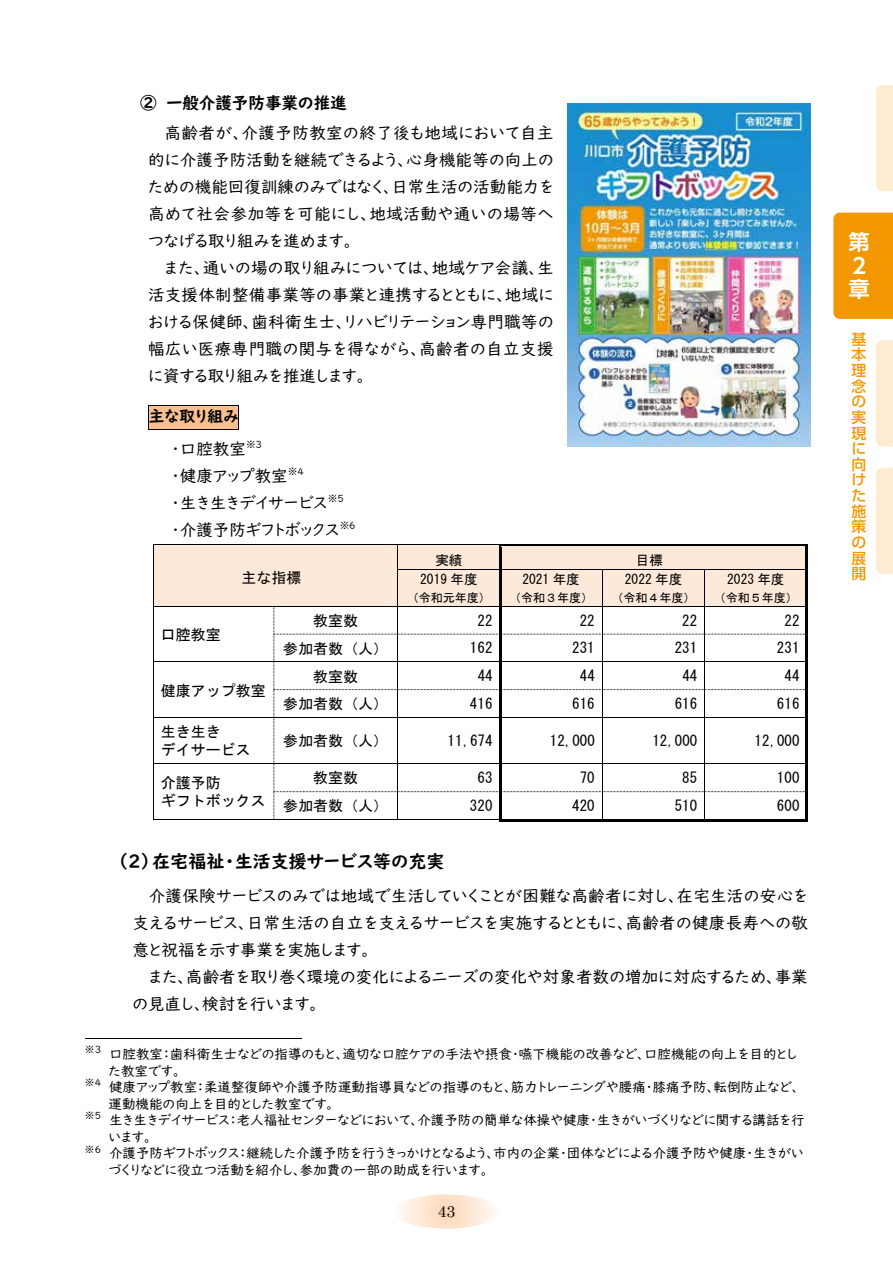
<style>
.page{position:relative;width:893px;height:1263px;background:#fff}
.page>*{position:absolute;margin:0;border:0;box-sizing:border-box;transform-origin:0 0}
.t1{font:700 21.3px/23.4px "UD Shin Go Pro De";color:#fff}
.t2{font:18px "UD Digi Kyokasho NK B";color:#000}
.t3{font:16.5px/27px "UD Digi Kyokasho NK R";color:#000;text-align:justify}
.t4{font:16.5px "UD Digi Kyokasho NK B";color:#000}
.t5{font:15.9px "UD Digi Kyokasho NK B";color:#000}
.t6{font:15.9px "Century";color:#000}
.t7{font:15px/18px "MS Gothic";letter-spacing:.005em;color:#000}
.t8{font:500 14.85px/15.6px "UD Shin Go Pro";color:#f39700;text-align:justify}
.t9{font:13.5px "UD Digi Kyokasho NK R";color:#000}
.t10{font:13.5px "MS Gothic";color:#000}
.t11{font:12px "MS Gothic";color:#000}
</style>
<div class="page">
<svg style="left:399px;top:1194px;width:96px;height:34px"></svg>
<div style="left:149px;top:406px;width:90px;height:23px;background:#fabf8f"></div>
<hr style="left:149px;top:405px;width:90px;height:1px;background:#000">
<svg style="left:148px;top:405px;width:1px;height:25px"></svg>
<hr style="left:149px;top:429px;width:90px;height:1px;background:#000">
<div style="left:154px;top:547px;width:243px;height:59px;background:#fde9d9"></div>
<div style="left:398px;top:547px;width:101px;height:22px;background:#fde9d9"></div>
<div style="left:501px;top:547px;width:305px;height:22px;background:#fde9d9"></div>
<hr style="left:154px;top:544px;width:243px;height:1px;background:#000">
<hr style="left:154px;top:545px;width:243px;height:2px;background:#fde9d9">
<hr style="left:398px;top:544px;width:101px;height:1px;background:#000">
<hr style="left:398px;top:545px;width:101px;height:2px;background:#fde9d9">
<hr style="left:501px;top:544px;width:305px;height:3px;background:#000">
<hr style="left:499px;top:547px;width:2px;height:22px;background:#000">
<hr style="left:806px;top:547px;width:2px;height:22px;background:#000">
<div style="left:398px;top:570px;width:101px;height:36px;background:#fde9d9"></div>
<div style="left:501px;top:570px;width:101px;height:36px;background:#fde9d9"></div>
<div style="left:603px;top:570px;width:101px;height:36px;background:#fde9d9"></div>
<div style="left:705px;top:570px;width:101px;height:36px;background:#fde9d9"></div>
<svg style="left:153px;top:544px;width:1px;height:26px"></svg>
<svg style="left:397px;top:544px;width:1px;height:26px"></svg>
<hr style="left:398px;top:569px;width:101px;height:1px;background:#000">
<hr style="left:501px;top:569px;width:101px;height:1px;background:#000">
<hr style="left:603px;top:569px;width:101px;height:1px;background:#000">
<hr style="left:705px;top:569px;width:101px;height:1px;background:#000">
<hr style="left:153px;top:570px;width:1px;height:36px;background:#000">
<hr style="left:397px;top:570px;width:1px;height:36px;background:#000">
<hr style="left:499px;top:570px;width:2px;height:36px;background:#000">
<hr style="left:602px;top:570px;width:1px;height:36px;background:#000">
<hr style="left:704px;top:570px;width:1px;height:36px;background:#000">
<hr style="left:806px;top:570px;width:2px;height:36px;background:#000">
<hr style="left:154px;top:606px;width:119px;height:1px;background:#000">
<hr style="left:154px;top:661px;width:119px;height:1px;background:#000">
<svg style="left:153px;top:606px;width:1px;height:112px"></svg>
<hr style="left:154px;top:717px;width:119px;height:1px;background:#000">
<hr style="left:153px;top:718px;width:1px;height:45px;background:#000">
<hr style="left:154px;top:763px;width:119px;height:1px;background:#000">
<svg style="left:153px;top:763px;width:1px;height:57px"></svg>
<hr style="left:154px;top:819px;width:119px;height:1px;background:#000">
<svg style="left:273px;top:606px;width:535px;height:215px"></svg>
<hr style="left:85px;top:1038px;width:216px;height:1px;background:#000">
<img style="left:567px;top:103px;width:243px;height:343px">
<div style="left:833px;top:213px;width:60px;height:106px;background:#f39700"></div>
<div style="left:876px;top:85px;width:17px;height:106px;background:#feecd2"></div>
<div style="left:876px;top:340px;width:17px;height:106px;background:#feecd2"></div>
<div style="left:876px;top:468px;width:17px;height:106px;background:#feecd2"></div>
<p class="t4" style="left:140px;top:93px;width:208px">② 一般介護予防事業の推進</p>
<p class="t3" style="left:148px;top:119px;width:407px;text-indent:17px">高齢者が、介護予防教室の終了後も地域において自主的に介護予防活動を継続できるよう、心身機能等の向上のための機能回復訓練のみではなく、日常生活の活動能力を高めて社会参加等を可能にし、地域活動や通いの場等へつなげる取り組みを進めます。</p>
<p class="t3" style="left:148px;top:254px;width:407px;text-indent:17px">また、通いの場の取り組みについては、地域ケア会議、生活支援体制整備事業等の事業と連携するとともに、地域における保健師、歯科衛生士、リハビリテーション専門職等の幅広い医療専門職の関与を得ながら、高齢者の自立支援に資する取り組みを推進します。</p>
<p class="t5" style="left:149px;top:407px;width:92px">主な取り組み</p>
<p class="t3" style="left:172px;top:435px;width:186px;text-align:left">・口腔教室<sup>※3<br></sup>・健康アップ教室<sup>※4<br></sup>・生き生きデイサービス<sup>※5</sup>・介護予防ギフトボックス<sup>※6</sup></p>
<p class="t7" style="left:241px;top:569px;width:61px">主な指標</p>
<p class="t10" style="left:435px;top:553px;width:28px">実績</p>
<p class="t10" style="left:636px;top:553px;width:28px">目標</p>
<p class="t10" style="left:420px;top:573px;width:59px">2019 年度</p>
<p class="t11" style="left:407px;top:592px;width:86px">（令和元年度）</p>
<p class="t10" style="left:522px;top:573px;width:59px">2021 年度</p>
<p class="t11" style="left:509px;top:592px;width:86px">（令和３年度）</p>
<p class="t10" style="left:625px;top:573px;width:59px">2022 年度</p>
<p class="t11" style="left:611px;top:592px;width:86px">（令和４年度）</p>
<p class="t10" style="left:727px;top:573px;width:59px">2023 年度</p>
<p class="t11" style="left:714px;top:592px;width:86px">（令和５年度）</p>
<p class="t7" style="left:161px;top:626px;width:61px">口腔教室</p>
<p class="t7" style="left:161px;top:681px;width:106px">健康アップ教室</p>
<p class="t7" style="left:313px;top:612px;width:46px">教室数</p>
<p class="t7" style="left:477px;top:611px;width:17px">22</p>
<p class="t7" style="left:580px;top:611px;width:17px">22</p>
<p class="t7" style="left:682px;top:611px;width:17px">22</p>
<p class="t7" style="left:784px;top:611px;width:17px">22</p>
<p class="t7" style="left:283px;top:639px;width:106px">参加者数（人）</p>
<p class="t7" style="left:470px;top:639px;width:24px">162</p>
<p class="t7" style="left:572px;top:639px;width:24px">231</p>
<p class="t7" style="left:675px;top:639px;width:24px">231</p>
<p class="t7" style="left:777px;top:639px;width:24px">231</p>
<p class="t7" style="left:313px;top:667px;width:46px">教室数</p>
<p class="t7" style="left:478px;top:667px;width:17px">44</p>
<p class="t7" style="left:580px;top:667px;width:17px">44</p>
<p class="t7" style="left:682px;top:667px;width:17px">44</p>
<p class="t7" style="left:785px;top:667px;width:17px">44</p>
<p class="t7" style="left:283px;top:695px;width:106px">参加者数（人）</p>
<p class="t7" style="left:470px;top:695px;width:24px">416</p>
<p class="t7" style="left:572px;top:695px;width:24px">616</p>
<p class="t7" style="left:675px;top:695px;width:24px">616</p>
<p class="t7" style="left:777px;top:695px;width:24px">616</p>
<p class="t7" style="left:161px;top:723px;width:91px">生き生き<br>デイサービス</p>
<p class="t7" style="left:283px;top:732px;width:106px">参加者数（人）</p>
<p class="t7" style="left:448px;top:732px;width:47px">11,674</p>
<p class="t7" style="left:550px;top:732px;width:47px">12,000</p>
<p class="t7" style="left:652px;top:732px;width:47px">12,000</p>
<p class="t7" style="left:755px;top:732px;width:47px">12,000</p>
<p class="t7" style="left:161px;top:774px;width:106px">介護予防<br>ギフトボックス</p>
<p class="t7" style="left:313px;top:769px;width:46px">教室数</p>
<p class="t7" style="left:477px;top:769px;width:17px">63</p>
<p class="t7" style="left:580px;top:769px;width:17px">70</p>
<p class="t7" style="left:682px;top:769px;width:17px">85</p>
<p class="t7" style="left:777px;top:769px;width:24px">100</p>
<p class="t7" style="left:283px;top:796px;width:106px">参加者数（人）</p>
<p class="t7" style="left:470px;top:796px;width:24px">320</p>
<p class="t7" style="left:572px;top:796px;width:24px">420</p>
<p class="t7" style="left:675px;top:796px;width:24px">510</p>
<p class="t7" style="left:777px;top:796px;width:24px">600</p>
<p class="t2" style="left:116px;top:850px;width:330px">（２）在宅福祉・生活支援サービス等の充実</p>
<p class="t3" style="left:132px;top:882px;width:677px;text-indent:16px">介護保険サービスのみでは地域で生活していくことが困難な高齢者に対し、在宅生活の安心を支えるサービス、日常生活の自立を支えるサービスを実施するとともに、高齢者の健康長寿への敬意と祝福を示す事業を実施します。</p>
<p class="t3" style="left:132px;top:963px;width:677px;text-indent:16px">また、高齢者を取り巻く環境の変化によるニーズの変化や対象者数の増加に対応するため、事業の見直し、検討を行います。</p>
<p class="t9" style="left:85px;top:1047px;width:714px"><sup>※3</sup> 口腔教室：歯科衛生士などの指導のもと、適切な口腔ケアの手法や摂食・嚥下機能の改善など、口腔機能の向上を目的とし</p>
<p class="t9" style="left:109px;top:1063px;width:73px">た教室です。</p>
<p class="t9" style="left:85px;top:1079px;width:715px"><sup>※4</sup> 健康アップ教室：柔道整復師や介護予防運動指導員などの指導のもと、筋力トレーニングや腰痛・膝痛予防、転倒防止など、</p>
<p class="t9" style="left:109px;top:1096px;width:226px">運動機能の向上を目的とした教室です。</p>
<p class="t9" style="left:85px;top:1112px;width:721px"><sup>※5</sup> 生き生きデイサービス：老人福祉センターなどにおいて、介護予防の簡単な体操や健康・生きがいづくりなどに関する講話を行</p>
<p class="t9" style="left:109px;top:1129px;width:44px">います。</p>
<p class="t9" style="left:85px;top:1146px;width:720px"><sup>※6</sup> 介護予防ギフトボックス：継続した介護予防を行うきっかけとなるよう、市内の企業・団体などによる介護予防や健康・生きがい</p>
<p class="t9" style="left:109px;top:1162px;width:380px">づくりなどに役立つ活動を紹介し、参加費の一部の助成を行います。</p>
<p class="t6" style="left:438px;top:1198px;width:19px">43</p>
<p class="t1" style="left:848px;top:230px;width:22px">第<br>２章</p>
<p class="t8" style="left:851px;top:331px;width:16px">基本理念の実現に向けた施策の展開</p>
</div>
